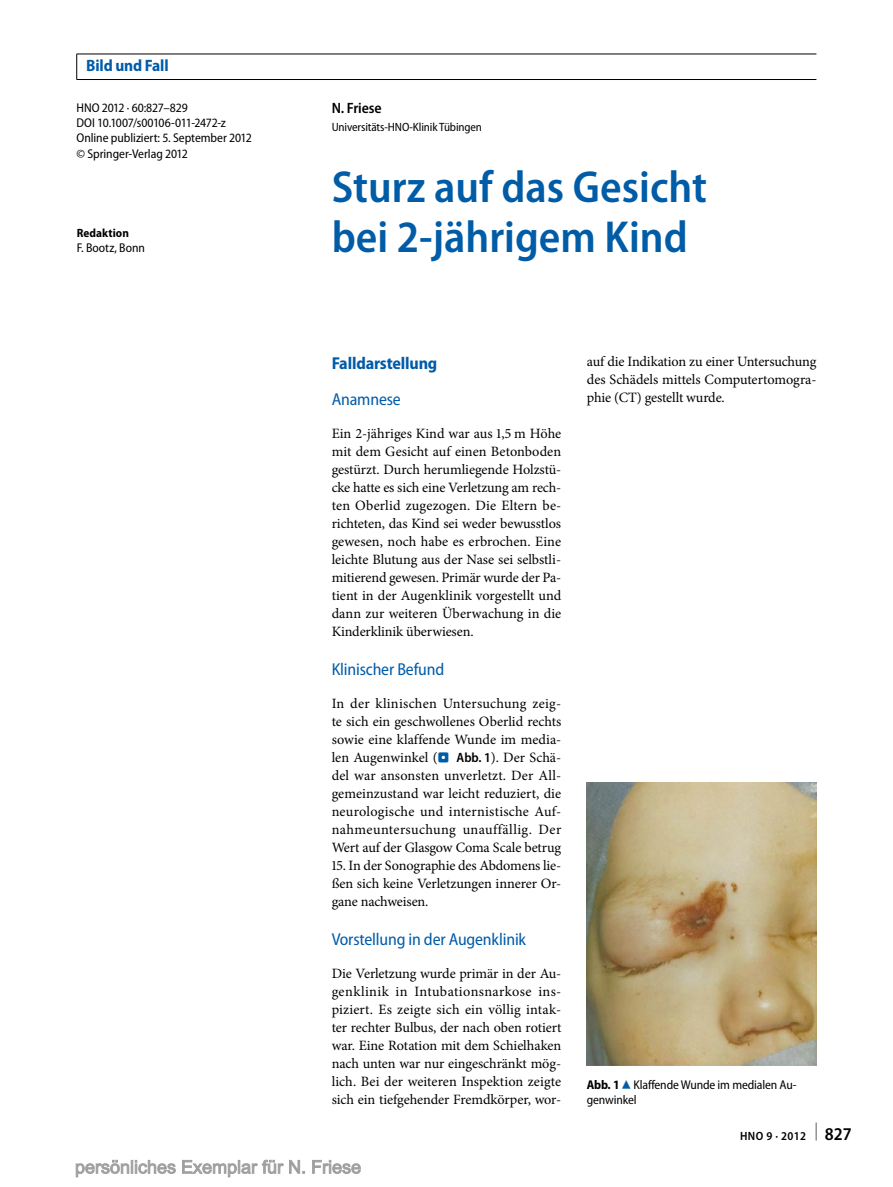
<style>
.page{position:relative;width:893px;height:1187px;background:#fff}
.page>*{position:absolute;margin:0;border:0;box-sizing:border-box;transform-origin:0 0}
.t1{font:600 semi-condensed 45px/49.5px "Myriad Pro";color:#005ca7}
.t2{font:semi-condensed 17.25px "Myriad Pro";letter-spacing:-.01em;color:#005ba9}
.t3{font:700 semi-condensed 17.25px "Myriad Pro";letter-spacing:-.01em;color:#005ba9}
.t4{font:700 semi-condensed 16.5px "Myriad Pro";letter-spacing:-.01em;color:#005ba9}
.t5{font:600 semi-condensed 15px "Myriad Pro";letter-spacing:-.01em;color:#000}
.t6{font:14.25px/18px "Minion Pro";letter-spacing:-.005em;color:#000;text-align:justify}
.t7{font:semi-condensed 12.75px/15.3px "Myriad Pro";letter-spacing:-.01em;color:#000}
.t8{font:semi-condensed 12px "Myriad Pro";letter-spacing:-.01em;color:#000}
.t9{font:600 semi-condensed 12px "Myriad Pro";letter-spacing:.03em;color:#000}
.t10{font:700 semi-condensed 12px "Myriad Pro";letter-spacing:.005em;color:#000}
.s1{font-family:"S Buttons";font-size:13.5px;color:#005ca7}
.s2{font-family:"Myriad Pro";font-weight:600;font-stretch:semi-condensed;font-size:13.5px}
.s3{font-weight:700}
.s4{font-family:"S Buttons";font-stretch:normal;font-size:14.25px;color:#005ca7}
.s5{font-size:18px}
</style>
<div class="page">
<img style="left:587px;top:782px;width:229px;height:283px">
<hr style="left:77px;top:79px;width:739px;height:1px;background:#000">
<svg style="left:76px;top:54px;width:1px;height:25px"></svg>
<hr style="left:77px;top:54px;width:739px;height:1px;background:#000">
<svg style="left:75px;top:1159px;width:286px;height:18px"></svg>
<p class="t4" style="left:86px;top:57px;width:84px">Bild und Fall</p>
<p class="t7" style="left:77px;top:100px;width:177px">HNO 2012 · 60:827–829<br>DOI 10.1007/s00106-011-2472-z<br>Online publiziert: 5. September 2012 © Springer-Verlag 2012</p>
<p class="t5" style="left:332px;top:100px;width:51px">N. Friese</p>
<p class="t8" style="left:332px;top:121px;width:152px">Universitäts-HNO-Klinik Tübingen</p>
<h1 class="t1" style="left:332px;top:163px;width:377px">Sturz auf das Gesicht bei 2-jährigem Kind</h1>
<p class="t10" style="left:77px;top:226px;width:54px">Redaktion</p>
<p class="t7" style="left:77px;top:240px;width:70px">F. Bootz, Bonn</p>
<p class="t3" style="left:332px;top:353px;width:107px">Falldarstellung</p>
<p class="t2" style="left:332px;top:389px;width:71px">Anamnese</p>
<p class="t6" style="left:332px;top:424px;width:231px">Ein 2-jähriges Kind war aus 1,5 m Höhe mit dem Gesicht auf einen Betonboden gestürzt. Durch herumliegende Holzstü&shy;cke hatte es sich eine Verletzung am rech&shy;ten Oberlid zugezogen. Die Eltern be&shy;richteten, das Kind sei weder bewusstlos gewesen, noch habe es erbrochen. Eine leichte Blutung aus der Nase sei selbstli&shy;mitierend gewesen. Primär wurde der Pa&shy;tient in der Augenklinik vorgestellt und dann zur weiteren Überwachung in die Kinderklinik überwiesen.</p>
<p class="t2" style="left:332px;top:659px;width:114px">Klinischer Befund</p>
<p class="t6" style="left:332px;top:694px;width:231px">In der klinischen Untersuchung zeig&shy;te sich ein geschwollenes Oberlid rechts sowie eine klaffende Wunde im media&shy;len Augenwinkel (<span class="s1">.</span> <span class="s2">Abb. 1</span>). Der Schä&shy;del war ansonsten unverletzt. Der All&shy;gemeinzustand war leicht reduziert, die neurologische und internistische Auf&shy;nahmeuntersuchung unauffällig. Der Wert auf der Glasgow Coma Scale betrug</p>
<p class="t6" style="left:332px;top:856px;width:231px">15. In der Sonographie des Abdomens lie&shy;ßen sich keine Verletzungen innerer Or&shy;gane nachweisen.</p>
<p class="t2" style="left:332px;top:929px;width:196px">Vorstellung in der Augenklinik</p>
<p class="t6" style="left:332px;top:964px;width:231px">Die Verletzung wurde primär in der Au&shy;genklinik in Intubationsnarkose ins&shy;piziert. Es zeigte sich ein völlig intak&shy;ter rechter Bulbus, der nach oben rotiert war. Eine Rotation mit dem Schielhaken nach unten war nur eingeschränkt mög&shy;lich. Bei der weiteren Inspektion zeigte sich ein tiefgehender Fremdkörper, wor-</p>
<p class="t6" style="left:587px;top:352px;width:231px">auf die Indikation zu einer Untersuchung des Schädels mittels Computertomogra&shy;phie (CT) gestellt wurde.</p>
<p class="t7" style="left:587px;top:1077px;width:211px"><span class="s3">Abb. 1</span><span class="s4">8</span>KlaffendeWunde im medialen Au&shy;genwinkel</p>
<p class="t9" style="left:740px;top:1129px;width:113px">HNO 9 · 2012 <sup>|</sup> <span class="s5">827</span></p>
</div>
